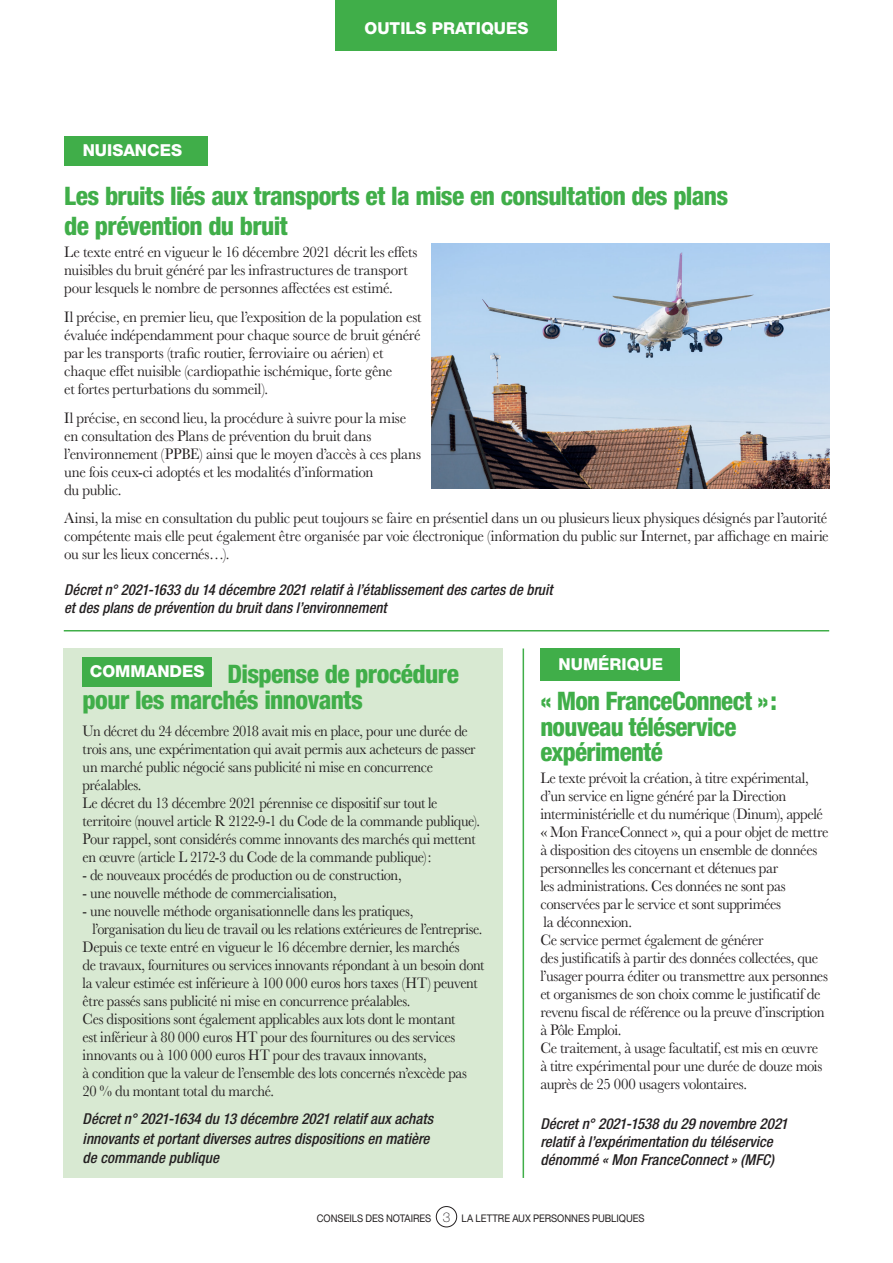
<style>
.page{position:relative;width:893px;height:1263px;background:#fff}
.page>*{position:absolute;margin:0;border:0;box-sizing:border-box;transform-origin:0 0}
.ECHOS_PETIT_TITRE{font:800 condensed 25.5px/25.5px "Helvetica Neue LT Std";letter-spacing:-.025em;color:#40ae49}
.t1{font:800 16.5px "Helvetica Neue LT Std";color:#fff}
.TEXTE_COURANT{font:15.75px/18px "Baskerville";letter-spacing:-.025em;color:#231f20;scale:.92 1}
.TEXTE_COURANT-2{font:15.75px/18px "Baskerville";letter-spacing:-.025em;color:#231f20;scale:.95 1}
.TEXTE_COURANT-3{font:15.75px/18px "Baskerville";letter-spacing:-.025em;color:#231f20;scale:.94 1}
.ECHOS_NOTE_BAS_PAGE{font:italic 500 condensed 15px/18px "Helvetica Neue LT Std";letter-spacing:.005em;color:#231f20}
.TEXTE_COURANT-4{font:italic 500 condensed 15px/18px "Helvetica Neue LT Std";letter-spacing:.005em;color:#231f20}
.t2{font:10.5px "Helvetica Neue LT Std";letter-spacing:-.005em;color:#231f20;scale:.9 1}
.s1{font-weight:100;font-size:13.5px}
</style>
<div class="page">
<div style="left:336px;top:0;width:221px;height:51px;background:#40ae49"></div>
<div style="left:436px;top:1206px;width:21px;height:21px;border:1px solid #231f20;border-radius:50%"></div>
<img style="left:431px;top:244px;width:398px;height:245px">
<hr style="left:64px;top:630px;width:765px;height:1px;background:#40ae49">
<hr style="left:523px;top:648px;width:1px;height:530px;background:#40ae49">
<div style="left:64px;top:136px;width:144px;height:29px;background:#40ae49"></div>
<div style="left:64px;top:648px;width:439px;height:530px;background:#d8e9d2"></div>
<div style="left:83px;top:657px;width:129px;height:29px;background:#40ae49"></div>
<div style="left:540px;top:648px;width:140px;height:33px;background:#40ae49"></div>
<p class="t1" style="left:83px;top:140px;width:101px">NUISANCES</p>
<p class="t1" style="left:365px;top:18px;width:165px">OUTILS PRATIQUES</p>
<p class="ECHOS_PETIT_TITRE" style="left:64px;top:183px;width:666px">Les bruits liés aux transports et la mise en consultation des plans</p>
<p class="ECHOS_PETIT_TITRE" style="left:64px;top:212px;width:225px">de prévention du bruit</p>
<p class="TEXTE_COURANT-2" style="left:64px;top:243px;width:373px">Le texte entré en vigueur le 16 décembre 2021 décrit les effets nuisibles du bruit généré par les infrastructures de transport pour lesquels le nombre de personnes affectées est estimé.</p>
<p class="TEXTE_COURANT-2" style="left:64px;top:308px;width:377px">Il précise, en premier lieu, que l’exposition de la population est évaluée indépendamment pour chaque source de bruit généré par les transports (trafic routier, ferroviaire ou aérien) et chaque effet nuisible (cardiopathie ischémique, forte gêne<br>et fortes perturbations du sommeil).</p>
<p class="TEXTE_COURANT-2" style="left:64px;top:409px;width:377px">Il précise, en second lieu, la procédure à suivre pour la mise en consultation des Plans de prévention du bruit dans l’environnement (PPBE) ainsi que le moyen d’accès à ces plans une fois ceux-ci adoptés et les modalités d’information<br>du public.</p>
<p class="TEXTE_COURANT-2" style="left:64px;top:510px;width:806px;text-align:justify">Ainsi, la mise en consultation du public peut toujours se faire en présentiel dans un ou plusieurs lieux physiques désignés par l’autorité compétente mais elle peut également être organisée par voie électronique (information du public sur Internet, par affichage en mairie ou sur les lieux concernés…).</p>
<p class="TEXTE_COURANT-4" style="left:64px;top:581px;width:490px">Décret n° 2021-1633 du 14 décembre 2021 relatif à l’établissement des cartes de bruit et des plans de prévention du bruit dans l’environnement</p>
<p class="ECHOS_PETIT_TITRE" style="left:83px;top:661px;width:378px;text-indent:145px">Dispense de procédure pour les marchés innovants</p>
<p class="TEXTE_COURANT" style="left:83px;top:722px;width:429px">Un décret du 24 décembre 2018 avait mis en place, pour une durée de trois ans, une expérimentation qui avait permis aux acheteurs de passer un marché public négocié sans publicité ni mise en concurrence préalables.</p>
<p class="TEXTE_COURANT" style="left:83px;top:794px;width:433px">Le décret du 13 décembre 2021 pérennise ce dispositif sur tout le territoire (nouvel article R 2122-9-1 du Code de la commande publique).</p>
<p class="TEXTE_COURANT" style="left:83px;top:830px;width:429px">Pour rappel, sont considérés comme innovants des marchés qui mettent en œuvre (article L 2172-3 du Code de la commande publique):</p>
<p class="TEXTE_COURANT" style="left:83px;top:866px;width:348px">- de nouveaux procédés de production ou de construction,</p>
<p class="TEXTE_COURANT" style="left:83px;top:884px;width:278px">- une nouvelle méthode de commercialisation,</p>
<p class="TEXTE_COURANT" style="left:92px;top:902px;width:426px;text-indent:-10px">- une nouvelle méthode organisationnelle dans les pratiques, l’organisation du lieu de travail ou les relations extérieures de l’entreprise.</p>
<p class="TEXTE_COURANT" style="left:83px;top:938px;width:438px">Depuis ce texte entré en vigueur le 16 décembre dernier, les marchés<br>de travaux, fournitures ou services innovants répondant à un besoin dont la valeur estimée est inférieure à 100 000 euros hors taxes (HT) peuvent être passés sans publicité ni mise en concurrence préalables.</p>
<p class="TEXTE_COURANT" style="left:83px;top:1010px;width:419px">Ces dispositions sont également applicables aux lots dont le montant est inférieur à 80 000 euros HT pour des fournitures ou des services innovants ou à 100 000 euros HT pour des travaux innovants,<br>à condition que la valeur de l’ensemble des lots concernés n’excède pas 20 % du montant total du marché.</p>
<p class="ECHOS_NOTE_BAS_PAGE" style="left:83px;top:1109px;width:352px;line-height:19.5px">Décret n° 2021-1634 du 13 décembre 2021 relatif aux achats innovants et portant diverses autres dispositions en matière de commande publique</p>
<p class="t1" style="left:90px;top:662px;width:116px">COMMANDES</p>
<p class="t1" style="left:559px;top:654px;width:106px">NUMÉRIQUE</p>
<p class="ECHOS_PETIT_TITRE" style="left:540px;top:688px;width:238px">« Mon FranceConnect »: nouveau téléservice expérimenté</p>
<p class="TEXTE_COURANT-3" style="left:540px;top:769px;width:308px">Le texte prévoit la création, à titre expérimental, d’un service en ligne généré par la Direction interministérielle et du numérique (Dinum), appelé « Mon FranceConnect », qui a pour objet de mettre à disposition des citoyens un ensemble de données personnelles les concernant et détenues par<br>les administrations. Ces données ne sont pas conservées par le service et sont supprimées<br>la déconnexion.</p>
<p class="TEXTE_COURANT-3" style="left:540px;top:931px;width:307px">Ce service permet également de générer<br>des justificatifs à partir des données collectées, que l’usager pourra éditer ou transmettre aux personnes et organismes de son choix comme le justificatif de revenu fiscal de référence ou la preuve d’inscription à Pôle Emploi.</p>
<p class="TEXTE_COURANT-3" style="left:540px;top:1039px;width:301px">Ce traitement, à usage facultatif, est mis en œuvre à titre expérimental pour une durée de douze mois auprès de 25 000 usagers volontaires.</p>
<p class="ECHOS_NOTE_BAS_PAGE" style="left:540px;top:1115px;width:249px">Décret n° 2021-1538 du 29 novembre 2021 relatif à l’expérimentation du téléservice dénommé « Mon FranceConnect » (MFC)</p>
<p class="t2" style="left:317px;top:1211px;width:366px">CONSEILS DES NOTAIRES <span class="s1">3</span> LA LETTRE AUX PERSONNES PUBLIQUES</p>
</div>
